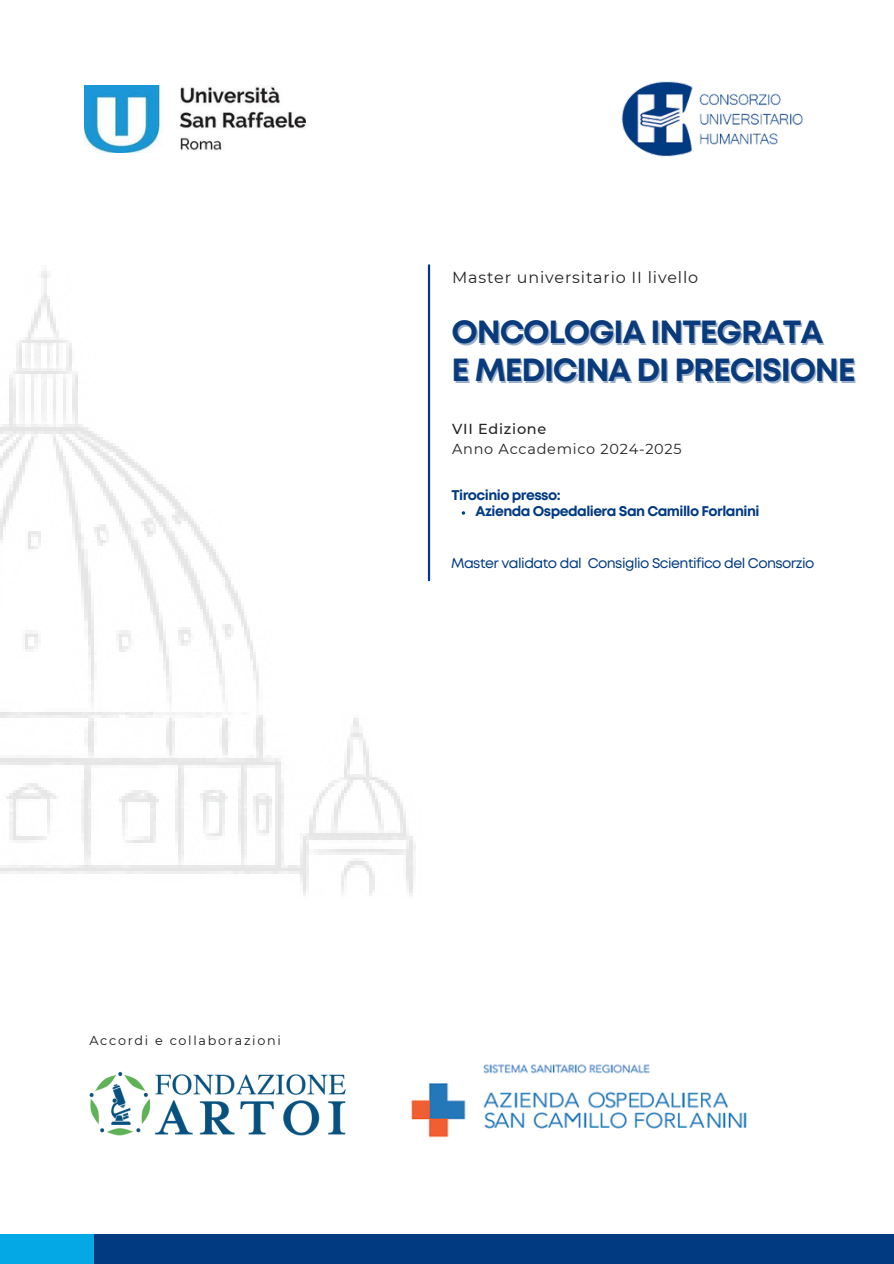
<style>
.page{position:relative;width:894px;height:1264px;background:#fff}
.page>*{position:absolute;margin:0;border:0;box-sizing:border-box;transform-origin:0 0}
.t1{font:700 32.1px "Mont";letter-spacing:-.035em;color:#093a7c}
.t2{font:15.9px "Montserrat";letter-spacing:.05em;color:#222}
.t3{font:14.4px/20.2px "Montserrat";letter-spacing:.05em;color:#222}
.t4{font:700 14.1px "Mont";letter-spacing:-.04em;color:#013a81}
.t5{font:14.1px "Mont";letter-spacing:-.04em;color:#013a81}
.t6{font:12.75px "Montserrat";letter-spacing:.135em;color:#1b1718}
.s1{font-weight:500}
</style>
<div class="page">
<img style="left:0;top:264px;width:466px;height:632px">
<div style="left:49px;top:1233px;width:844px;height:30px;background:#013a81"></div>
<div style="left:0;top:1233px;width:93px;height:30px;background:#04a8e5"></div>
<hr style="left:428px;top:265px;width:2px;height:315px;background:#013a81">
<img style="left:621px;top:81px;width:182px;height:76px">
<img style="left:84px;top:85px;width:221px;height:67px">
<img style="left:89px;top:1071px;width:257px;height:64px">
<img style="left:411px;top:1064px;width:336px;height:74px">
<svg style="left:461px;top:511px;width:4px;height:3px"></svg>
<p class="t2" style="left:452px;top:267px;width:247px">Master universitario II livello</p>
<p class="t1" style="left:451px;top:320px;width:373px">ONCOLOGIA INTEGRATA</p>
<p class="t1" style="left:451px;top:358px;width:405px">E MEDICINA DI PRECISIONE</p>
<h2 class="t3" style="left:452px;top:418px;width:231px"><span class="s1">VII Edizione<br></span>Anno Accademico 2024-2025</h2>
<h3 class="t4" style="left:451px;top:490px;width:110px">Tirocinio presso:</h3>
<p class="t4" style="left:475px;top:505px;width:285px">Azienda Ospedaliera San Camillo Forlanini</p>
<h1 class="t5" style="left:451px;top:557px;width:365px">Master validato dal Consiglio Scientifico del Consorzio</h1>
<h2 class="t6" style="left:89px;top:1033px;width:193px">Accordi e collaborazioni</h2>
</div>
